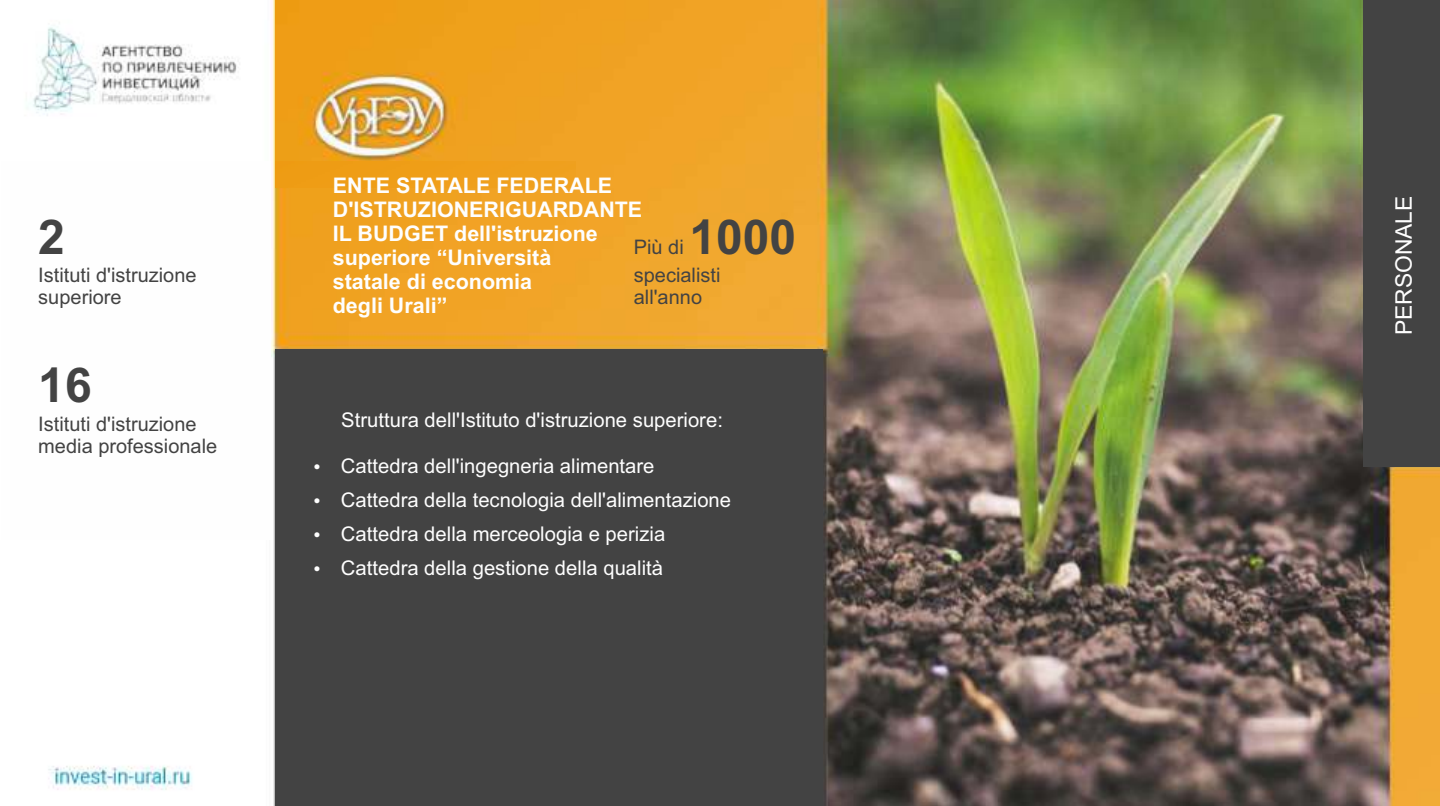
<style>
.page{position:relative;width:1440px;height:806px;background:#fff}
.page>*{position:absolute;margin:0;border:0;box-sizing:border-box;transform-origin:0 0}
.t1{font:700 48px "Arial";color:#434343}
.t2{font:22.8px "Arial";color:#fefefe}
.t3{font:700 21.4px/24px "Arial";color:#fefefe}
.t4{font:20.2px/34px "Arial";color:#fefefe}
.t5{font:20px/22.4px "Arial";color:#434343}
</style>
<div class="page">
<img style="left:33px;top:0;width:1407px;height:805px">
<div style="left:1364px;top:0;width:76px;height:466px;background:#434343"></div>
<div style="left:1px;top:161px;width:269px;height:378px;background:#fefefe"></div>
<div style="left:275px;top:349px;width:548px;height:456px;background:#434343"></div>
<img style="left:275px;top:1px;width:300px;height:160px">
<div style="left:275px;top:161px;width:300px;height:26px;background:#ef9e19"></div>
<h1 class="t1" style="left:38px;top:218px;width:28px">2</h1>
<p class="t5" style="left:38px;top:265px;width:160px">Istituti d'istruzione superiore</p>
<h1 class="t1" style="left:38px;top:367px;width:55px">16</h1>
<p class="t5" style="left:38px;top:414px;width:180px">Istituti d'istruzione media professionale</p>
<p class="t3" style="left:333px;top:175px;width:311px">ENTE STATALE FEDERALE<br>D'ISTRUZIONERIGUARDANTE<br>IL BUDGET dell'istruzione superiore “Università<br>statale di economia<br>degli Urali”</p>
<h1 class="t1" style="left:689px;top:218px;width:108px">1000</h1>
<p class="t5" style="left:634px;top:265px;width:88px">specialisti all'anno</p>
<p class="t5" style="left:634px;top:237px;width:52px">Più di</p>
<p class="t4" style="left:341px;top:404px;width:383px">Struttura dell'Istituto d'istruzione superiore:</p>
<p class="t4" style="left:341px;top:450px;width:392px">Cattedra dell'ingegneria alimentare<br>Cattedra della tecnologia dell'alimentazione<br>Cattedra della merceologia e perizia</p>
<p class="t4" style="left:341px;top:552px;width:324px">Cattedra della gestione della qualità</p>
<p class="t2" style="left:1395px;top:335px;width:141px;rotate:-90deg">PERSONALE</p>
</div>
